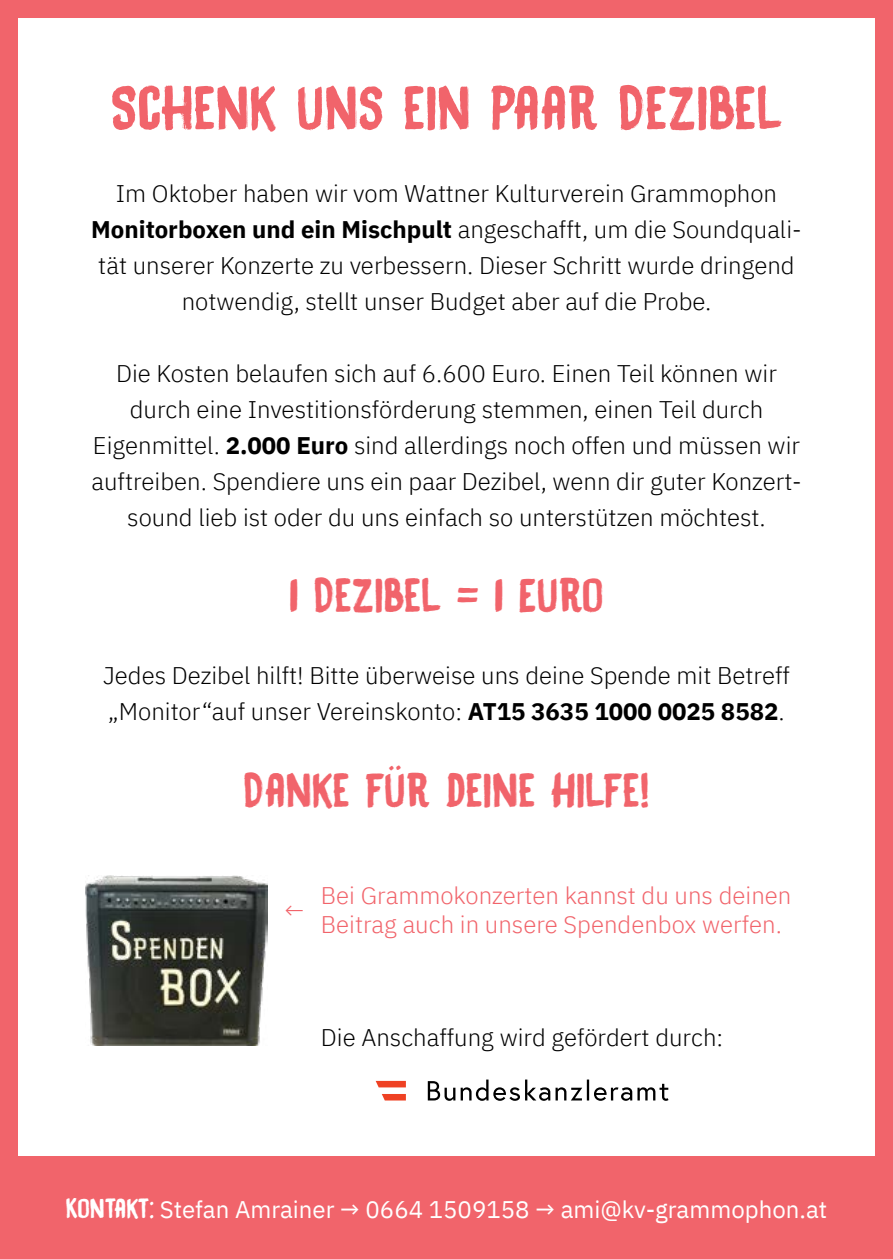
<style>
.page{position:relative;width:893px;height:1259px;background:#fff}
.page>*{position:absolute;margin:0;border:0;box-sizing:border-box;transform-origin:0 0}
.t1{font:54px "DK Black Bamboo";color:#f1646b}
.t2{font:42px "DK Black Bamboo";color:#f1646b}
.t3{font:300 24px/36px "IBM Plex Sans";color:#000;text-align:center}
.t4{font:300 24px/28.8px "IBM Plex Sans";color:#f1646b}
.t5{font:24px "IBM Plex Sans";color:#fff}
.s1{font-weight:700}
.s2{font-family:"DK Black Bamboo"}
</style>
<div class="page">
<div style="left:0;top:0;width:893px;height:1259px;border:18px solid #f1646b"></div>
<img style="left:85px;top:875px;width:183px;height:170px">
<div style="left:0;top:1157px;width:893px;height:102px;background:#f1646b"></div>
<svg style="left:428px;top:1079px;width:240px;height:21px"></svg>
<svg style="left:376px;top:1081px;width:30px;height:6px"></svg>
<svg style="left:382px;top:1094px;width:24px;height:6px"></svg>
<h1 class="t1" style="left:110px;top:69px;width:675px">SCHENK UNS EIN PAAR DEZIBEL</h1>
<p class="t3" style="left:91px;top:173px;width:712px">Im Oktober haben wir vom Wattner Kulturverein Grammophon <span class="s1">Monitorboxen und ein Mischpult</span> angeschafft, um die Soundquali&shy;tät unserer Konzerte zu verbessern. Dieser Schritt wurde dringend notwendig, stellt unser Budget aber auf die Probe.</p>
<p class="t3" style="left:91px;top:353px;width:712px">Die Kosten belaufen sich auf 6.600 Euro. Einen Teil können wir durch eine Investitionsförderung stemmen, einen Teil durch Eigenmittel. <span class="s1">2.000 Euro</span> sind allerdings noch offen und müssen wir auftreiben. Spendiere uns ein paar Dezibel, wenn dir guter Konzert&shy;sound lieb ist oder du uns einfach so unterstützen möchtest.</p>
<h2 class="t2" style="left:289px;top:565px;width:316px">1 DEZIBEL = 1 EURO</h2>
<p class="t3" style="left:103px;top:655px;width:688px;text-align:left">Jedes Dezibel hilft! Bitte überweise uns deine Spende mit Betreff „Monitor“auf unser Vereinskonto: <span class="s1">AT15 3635 1000 0025 8582</span>.</p>
<h2 class="t2" style="left:243px;top:759px;width:408px">DANKE FÜR DEINE HILFE!</h2>
<p class="t4" style="left:285px;top:893px;width:20px">←</p>
<p class="t4" style="left:321px;top:879px;width:472px">Bei Grammokonzerten kannst du uns deinen<br>Beitrag auch in unsere Spendenbox werfen.</p>
<p class="t3" style="left:321px;top:1017px;width:404px">Die Anschaffung wird gefördert durch:</p>
<p class="t5" style="left:66px;top:1191px;width:763px"><span class="s2">KONTAKT:</span> Stefan Amrainer → 0664 1509158 → ami@kv-grammophon.at</p>
</div>
